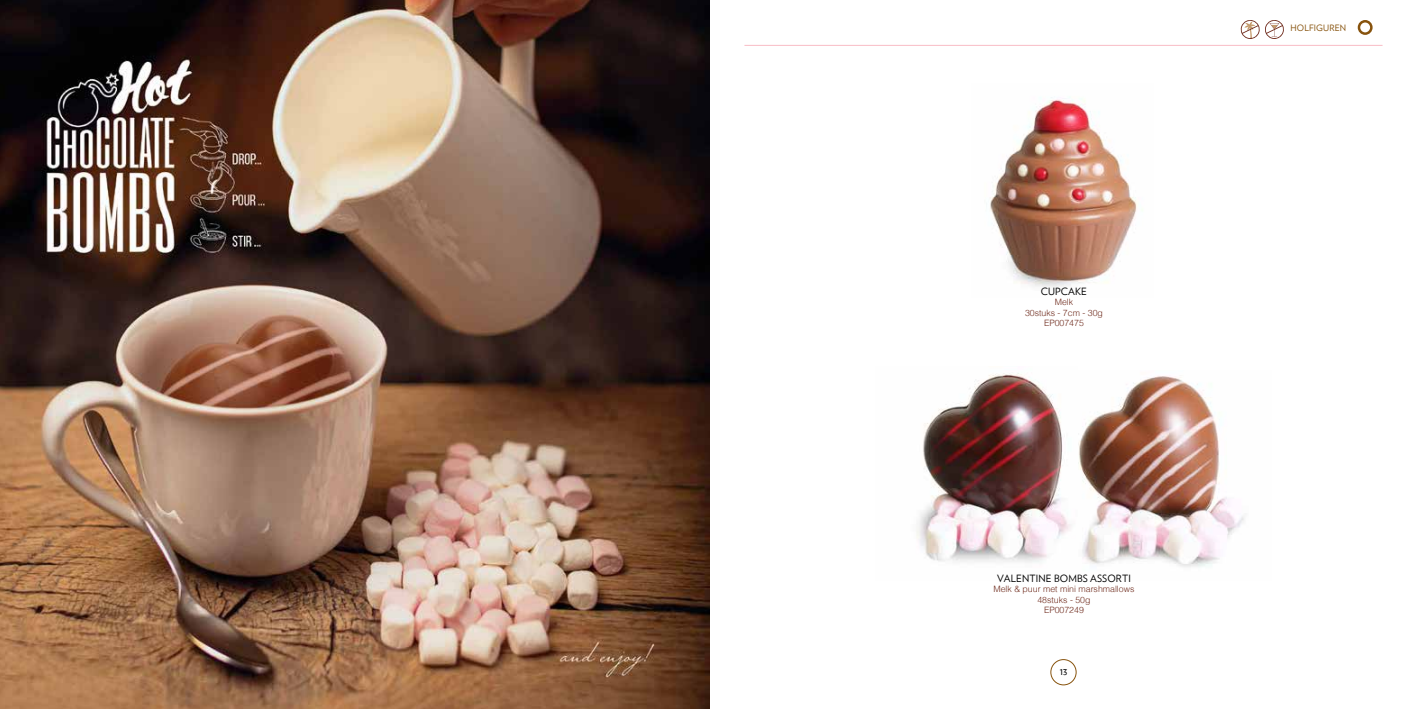
<style>
.page{position:relative;width:1418px;height:709px;background:#fff}
.page>*{position:absolute;margin:0;border:0;box-sizing:border-box;transform-origin:0 0}
.t1{font:10px "Verlag";letter-spacing:.015em;color:#000}
.t2{font:300 8.75px/10.5px "Helvetica";color:#6f2b1d;text-align:center}
.t3{font:8.75px "Verlag";letter-spacing:.015em;color:#87530d}
</style>
<div class="page">
<hr style="left:744px;top:45px;width:638px;height:1px;background:#f9bcc6">
<div style="left:1050px;top:659px;width:26px;height:26px;border:1px solid #87530d;border-radius:50%"></div>
<div style="left:1357px;top:20px;width:15px;height:15px;border:2px solid #87530d;border-radius:50%"></div>
<svg style="left:1240px;top:20px;width:44px;height:19px"></svg>
<img style="left:990px;top:97px;width:147px;height:190px">
<img style="left:1078px;top:376px;width:166px;height:191px">
<img style="left:916px;top:373px;width:155px;height:190px">
<img style="left:0;top:0;width:710px;height:709px">
<p class="t1" style="left:1040px;top:283px;width:48px">CUPCAKE</p>
<p class="t2" style="left:1025px;top:297px;width:79px">Melk<br>30stuks - 7cm - 30g<br>EP007475</p>
<p class="t1" style="left:997px;top:570px;width:135px">VALENTINE BOMBS ASSORTI</p>
<p class="t2" style="left:993px;top:583px;width:142px">Melk &amp; puur met mini marshmallows<br>48stuks - 50g<br>EP007249</p>
<p class="t1" style="left:1059px;top:664px;width:9px">13</p>
<p class="t3" style="left:1290px;top:21px;width:57px">HOLFIGUREN</p>
</div>
